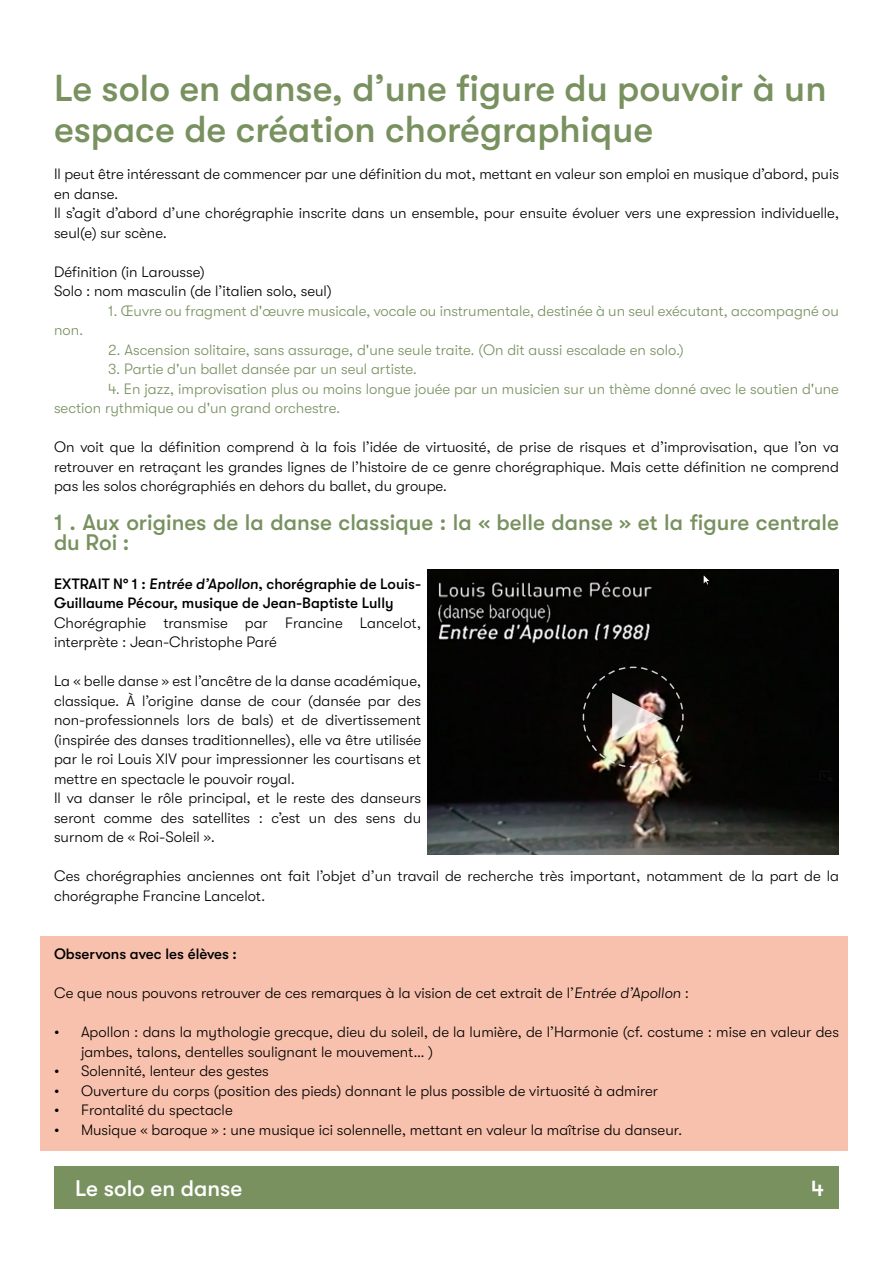
<style>
.page{position:relative;width:893px;height:1263px;background:#fff}
.page>*{position:absolute;margin:0;border:0;box-sizing:border-box;transform-origin:0 0}
.t1{font:500 37.5px/41.2px "GT Walsheim";color:#78915f}
.t2{font:500 22.5px/19.5px "GT Walsheim";color:#78915f}
.t3{font:500 22.5px "GT Walsheim";color:#fff}
.t4{font:300 15px/19.5px "GT Walsheim";color:#000}
.t5{font:300 15px/19.5px "GT Walsheim";color:#78915f}
.t6{font:500 15px/19.5px "GT Walsheim";color:#000}
.s1{font-style:italic}
</style>
<div class="page">
<div style="left:54px;top:1166px;width:785px;height:43px;background:#78915f"></div>
<div style="left:41px;top:937px;width:807px;height:214px;background:#f8c1ad"></div>
<img style="left:427px;top:569px;width:412px;height:286px">
<img style="left:582px;top:666px;width:102px;height:102px">
<h1 class="t1" style="left:54px;top:68px;width:774px">Le solo en danse, d’une figure du pouvoir à un espace de création chorégraphique</h1>
<p class="t4" style="left:54px;top:164px;width:786px">Il peut être intéressant de commencer par une définition du mot, mettant en valeur son emploi en musique d’abord, puis en danse.<br>Il s’agit d’abord d’une chorégraphie inscrite dans un ensemble, pour ensuite évoluer vers une expression individuelle, seul(e) sur scène.</p>
<p class="t4" style="left:54px;top:262px;width:279px">Définition (in Larousse)<br>Solo : nom masculin (de l’italien solo, seul)</p>
<p class="t5" style="left:108px;top:301px;width:732px">1. Œuvre ou fragment d'œuvre musicale, vocale ou instrumentale, destinée à un seul exécutant, accompagné ou</p>
<p class="t5" style="left:54px;top:320px;width:31px">non.</p>
<p class="t5" style="left:108px;top:340px;width:577px">2. Ascension solitaire, sans assurage, d'une seule traite. (On dit aussi escalade en solo.)</p>
<p class="t5" style="left:108px;top:359px;width:311px">3. Partie d'un ballet dansée par un seul artiste.</p>
<p class="t5" style="left:54px;top:379px;width:786px;text-indent:54px">4. En jazz, improvisation plus ou moins longue jouée par un musicien sur un thème donné avec le soutien d'une section rythmique ou d'un grand orchestre.</p>
<p class="t4" style="left:54px;top:437px;width:786px;text-align:justify">On voit que la définition comprend à la fois l’idée de virtuosité, de prise de risques et d’improvisation, que l’on va retrouver en retraçant les grandes lignes de l’histoire de ce genre chorégraphique. Mais cette définition ne comprend pas les solos chorégraphiés en dehors du ballet, du groupe.</p>
<h2 class="t2" style="left:54px;top:513px;width:786px">1 . Aux origines de la danse classique : la « belle danse » et la figure centrale du Roi :</h2>
<p class="t6" style="left:54px;top:574px;width:369px">EXTRAIT N° 1 : <span class="s1">Entrée d’Apollon</span>, chorégraphie de Louis-<br>Guillaume Pécour, musique de Jean-Baptiste Lully</p>
<p class="t4" style="left:54px;top:613px;width:369px">Chorégraphie transmise par Francine Lancelot, interprète : Jean-Christophe Paré</p>
<p class="t4" style="left:54px;top:671px;width:369px">La « belle danse » est l’ancêtre de la danse académique, classique. À l’origine danse de cour (dansée par des non-professionnels lors de bals) et de divertissement (inspirée des danses traditionnelles), elle va être utilisée par le roi Louis XIV pour impressionner les courtisans et mettre en spectacle le pouvoir royal.<br>Il va danser le rôle principal, et le reste des danseurs seront comme des satellites : c’est un des sens du surnom de « Roi-Soleil ».</p>
<p class="t4" style="left:54px;top:866px;width:786px">Ces chorégraphies anciennes ont fait l’objet d’un travail de recherche très important, notamment de la part de la chorégraphe Francine Lancelot.</p>
<p class="t6" style="left:54px;top:944px;width:184px">Observons avec les élèves :</p>
<p class="t4" style="left:54px;top:983px;width:637px">Ce que nous pouvons retrouver de ces remarques à la vision de cet extrait de l’<span class="s1">Entrée d’Apollon</span> :</p>
<p class="t4" style="left:81px;top:1022px;width:759px;text-indent:-27px">• Apollon : dans la mythologie grecque, dieu du soleil, de la lumière, de l’Harmonie (cf. costume : mise en valeur des jambes, talons, dentelles soulignant le mouvement… )</p>
<p class="t4" style="left:54px;top:1061px;width:216px">• Solennité, lenteur des gestes</p>
<p class="t4" style="left:54px;top:1081px;width:606px">• Ouverture du corps (position des pieds) donnant le plus possible de virtuosité à admirer</p>
<p class="t4" style="left:54px;top:1100px;width:180px">• Frontalité du spectacle</p>
<p class="t4" style="left:54px;top:1120px;width:630px">• Musique « baroque » : une musique ici solennelle, mettant en valeur la maîtrise du danseur.</p>
<h2 class="t3" style="left:75px;top:1176px;width:169px">Le solo en danse</h2>
<h2 class="t3" style="left:811px;top:1176px;width:15px">4</h2>
</div>
